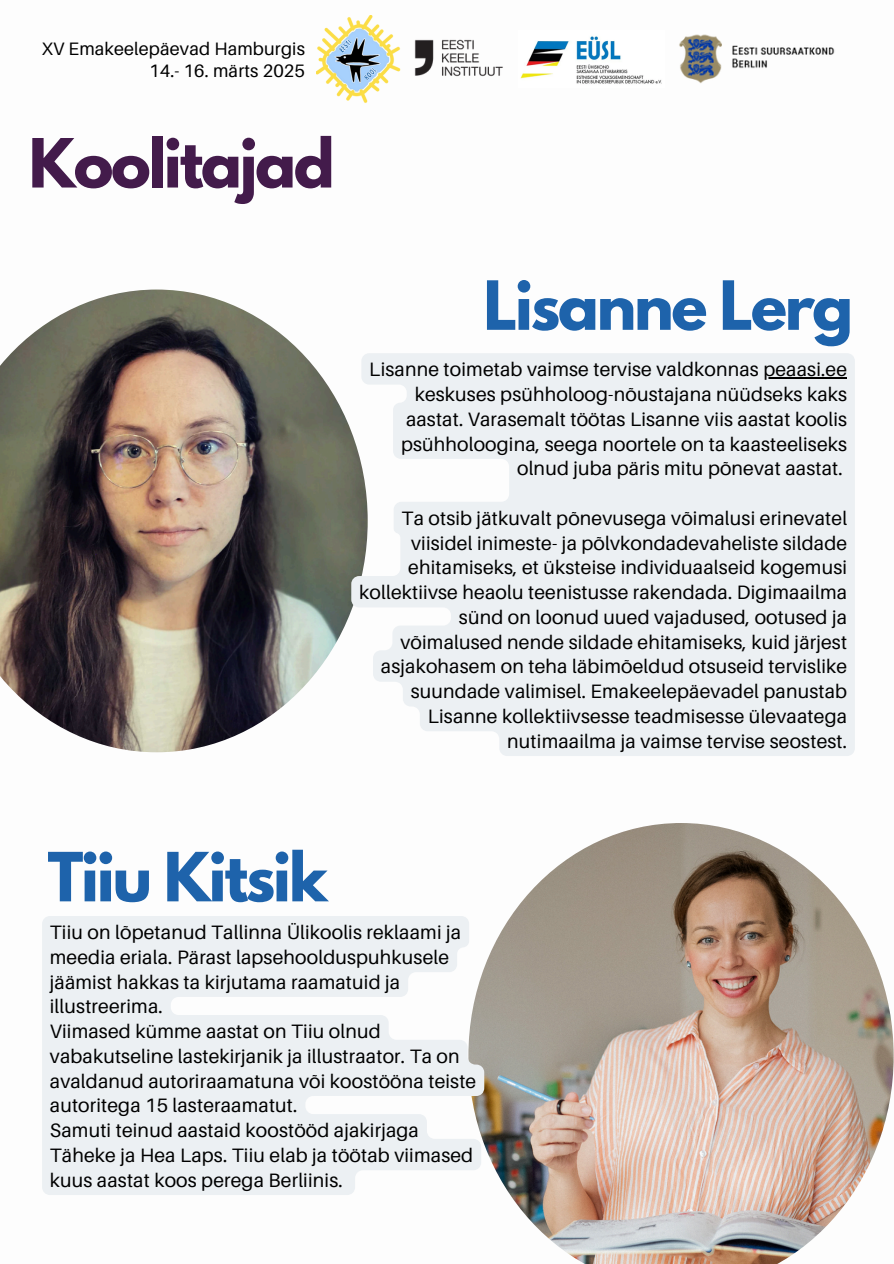
<style>
.page{position:relative;width:894px;height:1264px;background:#fff}
.page>*{position:absolute;margin:0;border:0;box-sizing:border-box;transform-origin:0 0}
.t1{font:700 60px "League Spartan";letter-spacing:-.04em;color:#1e63ab}
.t2{font:700 60px "League Spartan";letter-spacing:-.04em;color:#431b4b}
.t3{font:19.35px/24.8px "Aileron";letter-spacing:.01em;color:#000}
.t4{font:18px "Aileron";letter-spacing:.01em;color:#000}
</style>
<div class="page">
<img style="left:316px;top:16px;width:84px;height:87px">
<img style="left:414px;top:39px;width:89px;height:38px">
<img style="left:520px;top:36px;width:142px;height:48px">
<img style="left:679px;top:34px;width:156px;height:50px">
<img style="left:0;top:289px;width:351px;height:463px">
<img style="left:484px;top:823px;width:409px;height:440px">
<svg style="left:42px;top:916px;width:442px;height:278px;background:#edf0f3"></svg>
<svg style="left:351px;top:353px;width:503px;height:403px;background:#ecf0f2"></svg>
<hr style="left:763px;top:377px;width:84px;height:1px;background:#000">
<p class="t4" style="left:42px;top:37px;width:265px">XV Emakeelepäevad Hamburgis</p>
<p class="t4" style="left:149px;top:60px;width:157px">14.- 16. märts 2025</p>
<h1 class="t2" style="left:29px;top:133px;width:307px">Koolitajad</h1>
<p class="t1" style="left:483px;top:276px;width:371px">Lisanne Lerg</p>
<p class="t3" style="left:369px;top:356px;width:479px">Lisanne toimetab vaimse tervise valdkonnas peaasi.ee</p>
<p class="t3" style="left:401px;top:381px;width:447px;text-align:right">keskuses psühholoog-nõustajana nüüdseks kaks aastat. Varasemalt töötas Lisanne viis aastat koolis psühholoogina, seega noortele on ta kaasteeliseks olnud juba päris mitu põnevat aastat.</p>
<p class="t3" style="left:401px;top:505px;width:447px;text-align:center">Ta otsib jätkuvalt põnevusega võimalusi erinevatel viisidel inimeste- ja põlvkondadevaheliste sildade</p>
<p class="t3" style="left:359px;top:554px;width:489px;text-align:right">ehitamiseks, et üksteise individuaalseid kogemusi kollektiivse heaolu teenistusse rakendada. Digimaailma sünd on loonud uued vajadused, ootused ja võimalused nende sildade ehitamiseks, kuid järjest asjakohasem on teha läbimõeldud otsuseid tervislike suundade valimisel. Emakeelepäevadel panustab Lisanne kollektiivsesse teadmisesse ülevaatega nutimaailma ja vaimse tervise seostest.</p>
<h1 class="t1" style="left:48px;top:847px;width:281px">Tiiu Kitsik</h1>
<p class="t3" style="left:50px;top:919px;width:413px">Tiiu on lõpetanud Tallinna Ülikoolis reklaami ja meedia eriala. Pärast lapsehoolduspuhkusele jäämist hakkas ta kirjutama raamatuid ja illustreerima.</p>
<p class="t3" style="left:50px;top:1018px;width:428px">Viimased kümme aastat on Tiiu olnud vabakutseline lastekirjanik ja illustraator. Ta on avaldanud autoriraamatuna või koostööna teiste autoritega 15 lasteraamatut.</p>
<h1 class="t3" style="left:50px;top:1117px;width:425px">Samuti teinud aastaid koostööd ajakirjaga<br>Täheke ja Hea Laps. Tiiu elab ja töötab viimased kuus aastat koos perega Berliinis.</h1>
</div>
